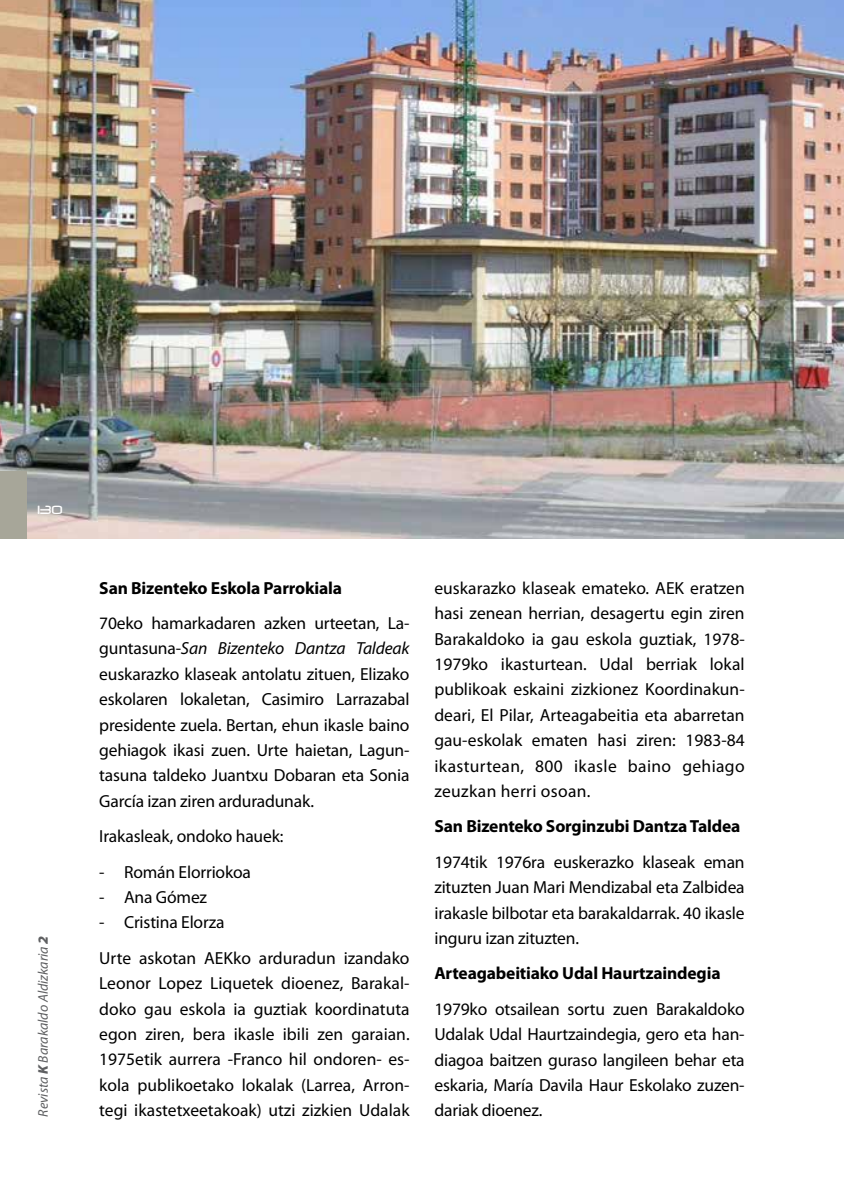
<style>
.page{position:relative;width:844px;height:1191px;background:#fff}
.page>*{position:absolute;margin:0;border:0;box-sizing:border-box;transform-origin:0 0}
.t1{font:17.5px/25.4px "Myriad Pro";letter-spacing:-.01em;color:#000;text-align:justify}
.t2{font:700 17.5px "Myriad Pro";letter-spacing:-.01em;color:#000}
.t3{font:italic 14px "Myriad Pro";color:#5f6062}
.t4{font:14px "Neuropol";color:#fff}
.s1{font-weight:900}
.s2{font-style:italic}
</style>
<div class="page">
<img style="left:0;top:0;width:843px;height:538px">
<div style="left:0;top:471px;width:27px;height:67px;background:#a7a699"></div>
<p class="t4" style="left:37px;top:502px;width:27px">130</p>
<p class="t3" style="left:34px;top:1116px;width:182px;rotate:-90deg">Revista <span class="s1">K</span> Barakaldo Aldizkaria <span class="s1">2</span></p>
<p class="t2" style="left:99px;top:576px;width:244px">San Bizenteko Eskola Parrokiala</p>
<p class="t1" style="left:99px;top:610px;width:312px">70eko hamarkadaren azken urteetan, La&shy;guntasuna-<span class="s2">San Bizenteko Dantza Taldeak </span>euskarazko klaseak antolatu zituen, Elizako eskolaren lokaletan, Casimiro Larrazabal presidente zuela. Bertan, ehun ikasle baino gehiagok ikasi zuen. Urte haietan, Lagun&shy;tasuna taldeko Juantxu Dobaran eta Sonia García izan ziren arduradunak.</p>
<p class="t1" style="left:99px;top:823px;width:186px">Irakasleak, ondoko hauek:</p>
<p class="t1" style="left:99px;top:858px;width:153px">- Román Elorriokoa</p>
<p class="t1" style="left:99px;top:884px;width:109px">- Ana Gómez</p>
<p class="t1" style="left:99px;top:904px;width:312px;line-height:35.4px">- Cristina Elorza<br>Urte askotan AEKko arduradun izandako</p>
<p class="t1" style="left:99px;top:970px;width:312px">Leonor Lopez Liquetek dioenez, Barakal&shy;doko gau eskola ia guztiak koordinatuta egon ziren, bera ikasle ibili zen garaian.<br>1975etik aurrera -Franco hil ondoren- es&shy;kola publikoetako lokalak (Larrea, Arron&shy;tegi ikastetxeetakoak) utzi zizkien Udalak</p>
<p class="t1" style="left:434px;top:575px;width:312px">euskarazko klaseak emateko. AEK eratzen hasi zenean herrian, desagertu egin ziren Barakaldoko ia gau eskola guztiak, 1978- 1979ko ikasturtean. Udal berriak lokal publikoak eskaini zizkionez Koordinakun&shy;deari, El Pilar, Arteagabeitia eta abarretan gau-eskolak ematen hasi ziren: 1983-84 ikasturtean, 800 ikasle baino gehiago zeuzkan herri osoan.</p>
<p class="t2" style="left:434px;top:815px;width:307px">San Bizenteko Sorginzubi Dantza Taldea</p>
<p class="t1" style="left:434px;top:849px;width:312px">1974tik 1976ra euskerazko klaseak eman zituzten Juan Mari Mendizabal eta Zalbidea irakasle bilbotar eta barakaldarrak. 40 ikasle inguru izan zituzten.</p>
<p class="t2" style="left:434px;top:962px;width:287px">Arteagabeitiako Udal Haurtzaindegia</p>
<p class="t1" style="left:434px;top:996px;width:312px">1979ko otsailean sortu zuen Barakaldoko Udalak Udal Haurtzaindegia, gero eta han&shy;diagoa baitzen guraso langileen behar eta eskaria, María Davila Haur Eskolako zuzen&shy;dariak dioenez.</p>
</div>
